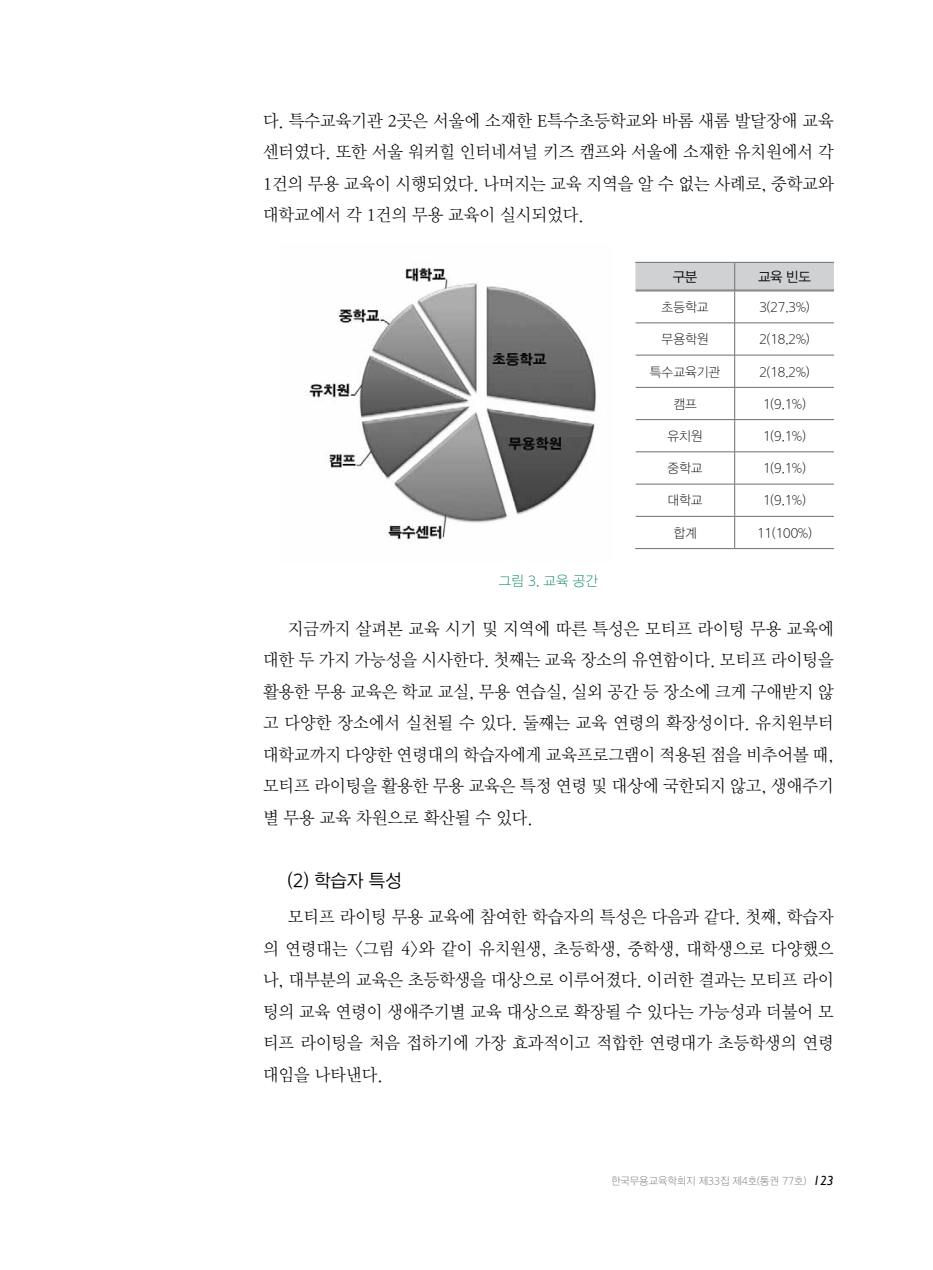
<style>
.page{position:relative;width:933px;height:1270px;background:#fff}
.page>*{position:absolute;margin:0;border:0;box-sizing:border-box;transform-origin:0 0}
.t1{font:18.38px "DX Ngo Std 20";color:#000;scale:.95 1}
.t2{font:17.5px/31.5px "DX Nmu Std 20";color:#000;text-align:justify;scale:.95 1}
.t3{font:14px "DX Ngo Std 10";color:#008752;scale:.95 1}
.t4{font:14px "DX Ngo Std 20";color:#000;scale:.95 1}
.t5{font:13.12px "DX Ngo Std 10";color:#000;scale:.95 1}
.t6{font:10.5px "DX Ngo Std 10";color:#6d6e71;scale:.95 1}
.s1{font-family:"Gill Sans";font-style:italic;font-size:13.12px;color:#000}
</style>
<div class="page">
<div style="left:635px;top:262px;width:199px;height:28px;background:#cfd1d2"></div>
<hr style="left:734px;top:262px;width:100px;height:1px;background:#6d6e71">
<hr style="left:635px;top:290px;width:99px;height:1px;background:#6d6e71">
<hr style="left:635px;top:291px;width:99px;height:1px;background:#6d6e71">
<hr style="left:734px;top:290px;width:100px;height:1px;background:#6d6e71">
<hr style="left:734px;top:291px;width:100px;height:1px;background:#6d6e71">
<hr style="left:734px;top:291px;width:1px;height:32px;background:#6d6e71">
<hr style="left:734px;top:323px;width:1px;height:32px;background:#6d6e71">
<hr style="left:734px;top:355px;width:1px;height:32px;background:#6d6e71">
<hr style="left:734px;top:388px;width:1px;height:31px;background:#6d6e71">
<hr style="left:734px;top:420px;width:1px;height:32px;background:#6d6e71">
<hr style="left:734px;top:452px;width:1px;height:32px;background:#6d6e71">
<hr style="left:734px;top:484px;width:1px;height:32px;background:#6d6e71">
<hr style="left:734px;top:517px;width:1px;height:31px;background:#6d6e71">
<hr style="left:635px;top:323px;width:99px;height:1px;background:#6d6e71">
<hr style="left:734px;top:323px;width:100px;height:1px;background:#6d6e71">
<hr style="left:635px;top:355px;width:99px;height:1px;background:#6d6e71">
<hr style="left:734px;top:355px;width:100px;height:1px;background:#6d6e71">
<hr style="left:635px;top:387px;width:99px;height:1px;background:#6d6e71">
<hr style="left:734px;top:387px;width:100px;height:1px;background:#6d6e71">
<hr style="left:635px;top:419px;width:99px;height:1px;background:#6d6e71">
<hr style="left:734px;top:419px;width:100px;height:1px;background:#6d6e71">
<hr style="left:635px;top:452px;width:99px;height:1px;background:#6d6e71">
<hr style="left:734px;top:452px;width:100px;height:1px;background:#6d6e71">
<hr style="left:635px;top:484px;width:99px;height:1px;background:#6d6e71">
<hr style="left:734px;top:484px;width:100px;height:1px;background:#6d6e71">
<hr style="left:635px;top:516px;width:99px;height:1px;background:#6d6e71">
<hr style="left:734px;top:516px;width:100px;height:1px;background:#6d6e71">
<hr style="left:635px;top:548px;width:99px;height:1px;background:#6d6e71">
<hr style="left:734px;top:548px;width:100px;height:1px;background:#6d6e71">
<img style="left:306px;top:267px;width:291px;height:276px">
<p class="t2" style="left:263px;top:105px;width:602px">다. 특수교육기관 2곳은 서울에 소재한 E특수초등학교와 바롬 새롬 발달장애 교육 센터였다. 또한 서울 워커힐 인터네셔널 키즈 캠프와 서울에 소재한 유치원에서 각 1건의 무용 교육이 시행되었다. 나머지는 교육 지역을 알 수 없는 사례로, 중학교와 대학교에서 각 1건의 무용 교육이 실시되었다.</p>
<p class="t3" style="left:499px;top:574px;width:106px">그림 3. 교육 공간</p>
<p class="t4" style="left:672px;top:270px;width:27px">구분</p>
<p class="t4" style="left:758px;top:270px;width:57px">교육 빈도</p>
<p class="t5" style="left:661px;top:301px;width:51px">초등학교</p>
<p class="t5" style="left:759px;top:301px;width:54px">3(27.3%)</p>
<p class="t5" style="left:661px;top:333px;width:51px">무용학원</p>
<p class="t5" style="left:759px;top:333px;width:54px">2(18.2%)</p>
<p class="t5" style="left:650px;top:365px;width:76px">특수교육기관</p>
<p class="t5" style="left:759px;top:365px;width:54px">2(18.2%)</p>
<p class="t5" style="left:673px;top:397px;width:26px">캠프</p>
<p class="t5" style="left:763px;top:397px;width:46px">1(9.1%)</p>
<p class="t5" style="left:667px;top:430px;width:39px">유치원</p>
<p class="t5" style="left:763px;top:430px;width:46px">1(9.1%)</p>
<p class="t5" style="left:667px;top:462px;width:39px">중학교</p>
<p class="t5" style="left:763px;top:462px;width:46px">1(9.1%)</p>
<p class="t5" style="left:667px;top:494px;width:39px">대학교</p>
<p class="t5" style="left:763px;top:494px;width:46px">1(9.1%)</p>
<p class="t5" style="left:673px;top:526px;width:26px">합계</p>
<p class="t5" style="left:757px;top:526px;width:59px">11(100%)</p>
<p class="t2" style="left:263px;top:613px;width:602px;text-indent:25px">지금까지 살펴본 교육 시기 및 지역에 따른 특성은 모티프 라이팅 무용 교육에 대한 두 가지 가능성을 시사한다. 첫째는 교육 장소의 유연함이다. 모티프 라이팅을 활용한 무용 교육은 학교 교실, 무용 연습실, 실외 공간 등 장소에 크게 구애받지 않 고 다양한 장소에서 실천될 수 있다. 둘째는 교육 연령의 확장성이다. 유치원부터 대학교까지 다양한 연령대의 학습자에게 교육프로그램이 적용된 점을 비추어볼 때, 모티프 라이팅을 활용한 무용 교육은 특정 연령 및 대상에 국한되지 않고, 생애주기 별 무용 교육 차원으로 확산될 수 있다.</p>
<p class="t1" style="left:288px;top:871px;width:121px">(2) 학습자 특성</p>
<p class="t2" style="left:263px;top:902px;width:602px;text-indent:25px">모티프 라이팅 무용 교육에 참여한 학습자의 특성은 다음과 같다. 첫째, 학습자 의 연령대는 &lt;그림 4&gt;와 같이 유치원생, 초등학생, 중학생, 대학생으로 다양했으 나, 대부분의 교육은 초등학생을 대상으로 이루어졌다. 이러한 결과는 모티프 라이 팅의 교육 연령이 생애주기별 교육 대상으로 확장될 수 있다는 가능성과 더불어 모 티프 라이팅을 처음 접하기에 가장 효과적이고 적합한 연령대가 초등학생의 연령 대임을 나타낸다.</p>
<p class="t6" style="left:611px;top:1175px;width:236px">한국무용교육학회지 제33집 제4호(통권 77호) <span class="s1">123</span></p>
</div>
